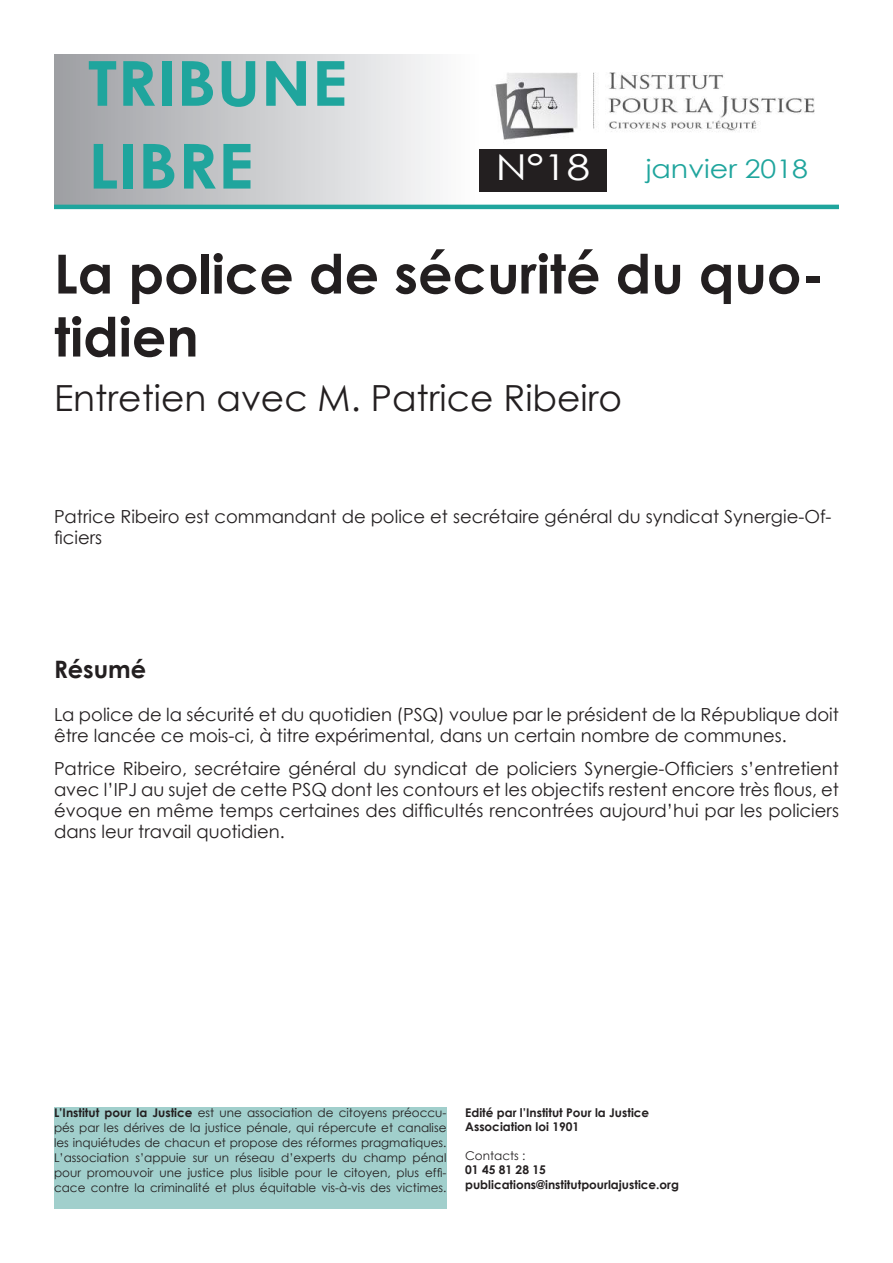
<style>
.page{position:relative;width:893px;height:1263px;background:#fff}
.page>*{position:absolute;margin:0;border:0;box-sizing:border-box;transform-origin:0 0}
.t1{font:700 62.1px/82.8px "Century Gothic";color:#1fa59d;scale:1.11 1}
.t2{font:700 54px/63px "Century Gothic";color:#231f20}
.t3{font:36px "Century Gothic";color:#231f20}
.t4{font:35.7px "Century Gothic";color:#fff;scale:1.18 1}
.t5{font:25.65px "Century Gothic";color:#1fa59d;scale:1.11 1}
.t6{font:700 24px "Century Gothic";color:#231f20}
.t7{font:18px/21px "Century Gothic";color:#231f20}
.t8{font:12px/15px "Century Gothic";color:#231f20;text-align:justify}
.t9{font:700 12px/14.4px "Century Gothic";color:#231f20}
.s1{font-weight:700}
</style>
<div class="page">
<div style="left:54px;top:54px;width:425px;height:151px;background:linear-gradient(to right,#9d9fa3,#feffff)"></div>
<img style="left:495px;top:72px;width:320px;height:68px">
<div style="left:479px;top:149px;width:128px;height:42px;background:#231f20"></div>
<hr style="left:54px;top:205px;width:785px;height:4px;background:#1fa59d">
<div style="left:54px;top:1108px;width:392px;height:101px;background:#a1cfcc"></div>
<h1 class="t1" style="left:88px;top:39px;width:235px">TRIBUNE<br>LIBRE</h1>
<h3 class="t4" style="left:496px;top:142px;width:82px">N°18</h3>
<h3 class="t5" style="left:646px;top:151px;width:148px">janvier 2018</h3>
<h2 class="t2" style="left:54px;top:240px;width:772px">La police de sécurité du quo&shy;tidien</h2>
<h3 class="t3" style="left:54px;top:372px;width:570px">Entretien avec M. Patrice Ribeiro</h3>
<p class="t7" style="left:54px;top:505px;width:779px">Patrice Ribeiro est commandant de police et secrétaire général du syndicat Synergie-Of&shy;ficiers</p>
<h3 class="t6" style="left:54px;top:651px;width:94px">Résumé</h3>
<p class="t7" style="left:54px;top:704px;width:786px">La police de la sécurité et du quotidien (PSQ) voulue par le président de la République doit être lancée ce mois-ci, à titre expérimental, dans un certain nombre de communes.</p>
<p class="t7" style="left:54px;top:758px;width:786px;text-align:justify">Patrice Ribeiro, secrétaire général du syndicat de policiers Synergie-Officiers s’entretient avec l’IPJ au sujet de cette PSQ dont les contours et les objectifs restent encore très flous, et évoque en même temps certaines des difficultés rencontrées aujourd’hui par les policiers dans leur travail quotidien.</p>
<p class="t8" style="left:54px;top:1105px;width:394px"><span class="s1">L’Institut pour la Justice</span> est une association de citoyens préoccu&shy;pés par les dérives de la justice pénale, qui répercute et canalise les inquiétudes de chacun et propose des réformes pragmatiques.<br>L’association s’appuie sur un réseau d’experts du champ pénal pour promouvoir une justice plus lisible pour le citoyen, plus effi&shy;cace contre la criminalité et plus équitable vis-à-vis des victimes.</p>
<p class="t9" style="left:465px;top:1105px;width:186px">Edité par l’Institut Pour la Justice<br>Association loi 1901</p>
<p class="t8" style="left:465px;top:1148px;width:62px">Contacts :</p>
<p class="t9" style="left:465px;top:1162px;width:215px">01 45 81 28 15 publications@institutpourlajustice.org</p>
</div>
